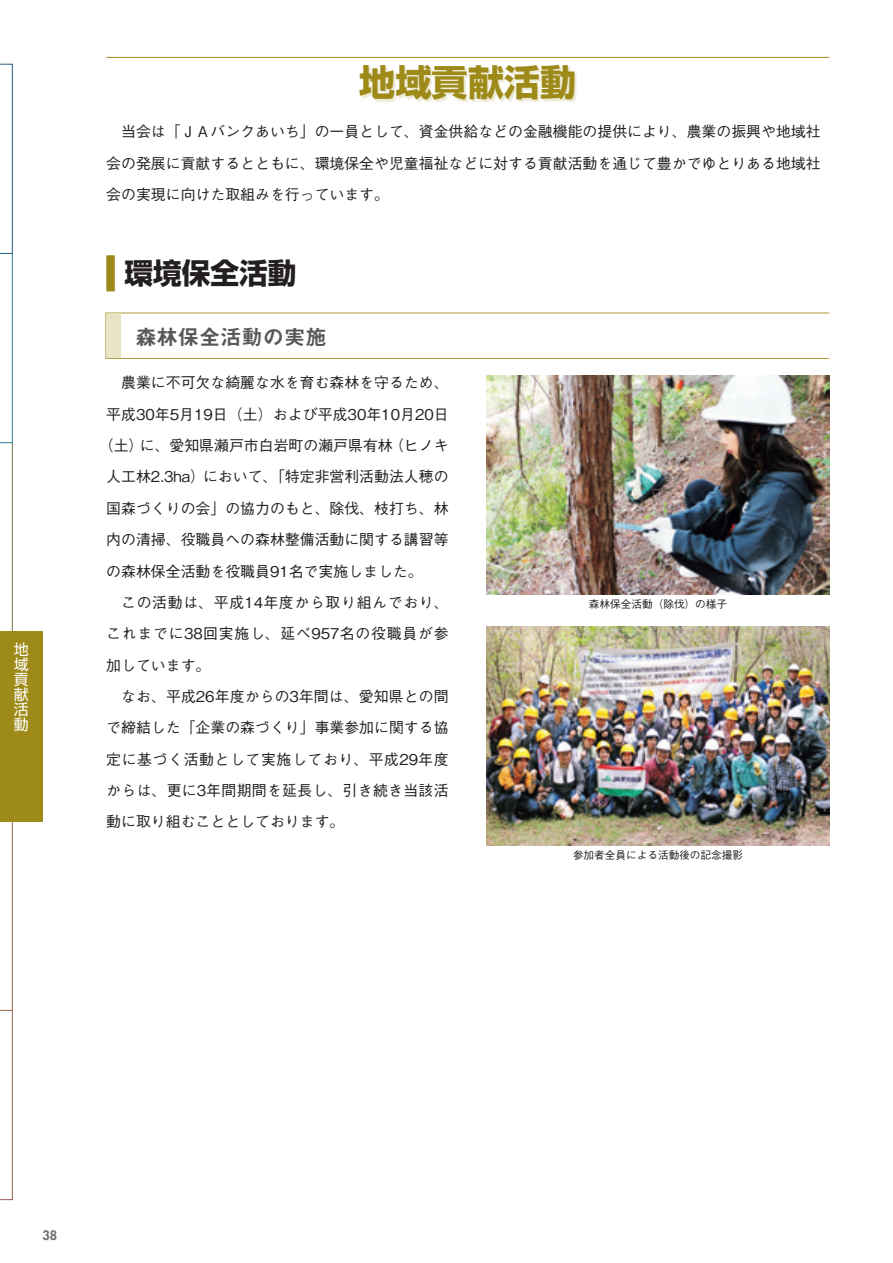
<style>
.page{position:relative;width:893px;height:1263px;background:#fff}
.page>*{position:absolute;margin:0;border:0;box-sizing:border-box;transform-origin:0 0}
.t1{font:700 36.15px "Shin Go Pro";color:#9e8a19}
.t2{font:700 28.65px "Shin Go Pro";color:#231f20}
.t3{font:21.3px "Midashi Go Pro MB31";color:#57585a}
.t4{font:500 14.85px/31.3px "Gothic BBB Pro";color:#231f20;text-align:justify}
.t5{font:500 14.85px "Gothic BBB Pro";letter-spacing:.055em;color:#231f20}
.t6{font:500 14.85px "Gothic BBB Pro";letter-spacing:.04em;color:#231f20}
.t7{font:500 14.85px "Gothic BBB Pro";letter-spacing:.02em;color:#231f20}
.t8{font:500 14.85px "Gothic BBB Pro";letter-spacing:.045em;color:#231f20}
.t9{font:14.85px/14.9px "Shin Go Pro";color:#fff;text-align:justify}
.t10{font:800 12.75px "Futura";color:#6c6d70}
.t11{font:500 10.65px "Gothic BBB Pro";color:#231f20}
</style>
<div class="page">
<svg style="left:0;top:64px;width:13px;height:1136px"></svg>
<div style="left:0;top:631px;width:43px;height:190px;background:#9e8a19"></div>
<div style="left:362px;top:66px;width:215px;height:36px;background:#9e8a19;opacity:.2"></div>
<hr style="left:106px;top:57px;width:723px;height:1px;background:#9e8a19">
<div style="left:105px;top:313px;width:724px;height:46px;background:#b0a045"></div>
<div style="left:106px;top:313px;width:727px;height:45px;background:#fff"></div>
<div style="left:106px;top:313px;width:15px;height:45px;background:#eae4c7"></div>
<div style="left:106px;top:255px;width:9px;height:36px;background:#9e8a19"></div>
<img style="left:487px;top:375px;width:342px;height:220px">
<img style="left:487px;top:626px;width:342px;height:220px">
<p class="t9" style="left:14px;top:640px;width:16px">地地地地地地</p>
<h1 class="t1" style="left:359px;top:53px;width:218px">地域貢献活動</h1>
<p class="t4" style="left:106px;top:114px;width:716px;text-indent:15px">当会は「ＪＡバンクあいち」の一員として、資金供給などの金融機能の提供により、農業の振興や地域社会の発展に貢献するとともに、環境保全や児童福祉などに対する貢献活動を通じて豊かでゆとりある地域社会の実現に向けた取組みを行っています。</p>
<h2 class="t2" style="left:124px;top:250px;width:174px">環境保全活動</h2>
<h3 class="t3" style="left:135px;top:319px;width:193px">森林保全活動の実施</h3>
<p class="t4" style="left:121px;top:365px;width:329px">農業に不可欠な綺麗な水を育む森林を守るため、</p>
<p class="t4" style="left:106px;top:397px;width:344px">平成30年5月19日（土）および平成30年10月20日</p>
<p class="t4" style="left:99px;top:428px;width:351px">（土）に、愛知県瀬戸市白岩町の瀬戸県有林（ヒノキ</p>
<p class="t4" style="left:106px;top:459px;width:344px">人工林2.3ha）において、「特定非営利活動法人穂の</p>
<p class="t4" style="left:106px;top:491px;width:344px">国森づくりの会」の協力のもと、除伐、枝打ち、林</p>
<p class="t4" style="left:106px;top:522px;width:344px">内の清掃、役職員への森林整備活動に関する講習等</p>
<p class="t4" style="left:106px;top:553px;width:318px">の森林保全活動を役職員91名で実施しました。</p>
<p class="t8" style="left:121px;top:590px;width:329px">この活動は、平成14年度から取り組んでおり、</p>
<p class="t5" style="left:106px;top:622px;width:344px">これまでに38回実施し、延べ957名の役職員が参</p>
<p class="t4" style="left:106px;top:647px;width:106px">加しています。</p>
<p class="t4" style="left:121px;top:679px;width:329px">なお、平成26年度からの3年間は、愛知県との間</p>
<p class="t4" style="left:106px;top:710px;width:344px">で締結した「企業の森づくり」事業参加に関する協</p>
<p class="t6" style="left:106px;top:747px;width:344px">定に基づく活動として実施しており、平成29年度</p>
<p class="t7" style="left:106px;top:778px;width:344px">からは、更に3年間期間を延長し、引き続き当該活</p>
<p class="t4" style="left:106px;top:804px;width:240px">動に取り組むこととしております。</p>
<p class="t11" style="left:589px;top:596px;width:140px">森林保全活動（除伐）の様子</p>
<p class="t11" style="left:573px;top:847px;width:172px">参加者全員による活動後の記念撮影</p>
<p class="t10" style="left:43px;top:1227px;width:16px">38</p>
</div>
